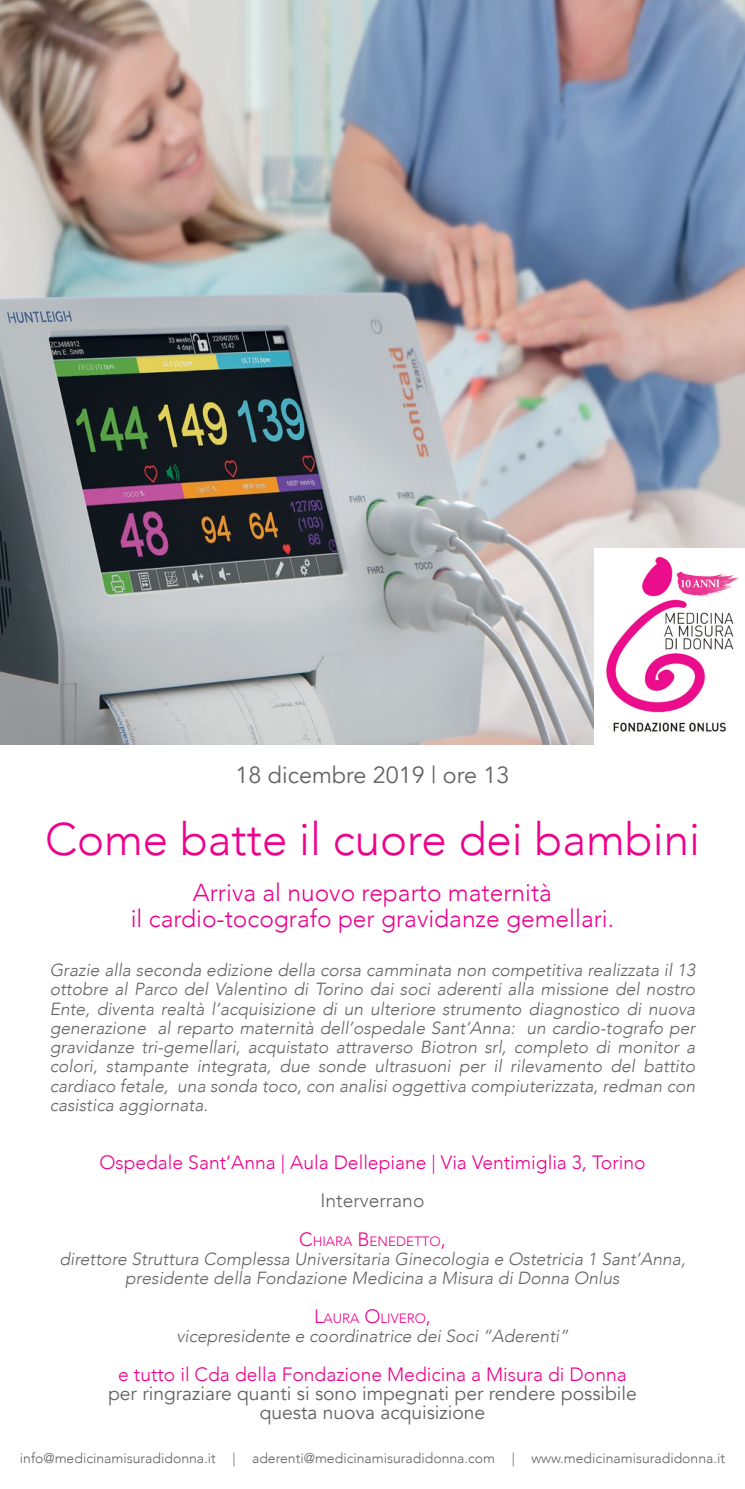
<style>
.page{position:relative;width:745px;height:1489px;background:#fff}
.page>*{position:absolute;margin:0;border:0;box-sizing:border-box;transform-origin:0 0}
.t1{font:300 45.5px "Avenir";color:#ed028c}
.t2{font:300 24.5px "Avenir";color:#ed028c}
.t3{font:23.28px "Avenir";color:#636366}
.t4{font:300 19.25px "Avenir";color:#ed028c}
.t5{font:19.25px "Avenir";color:#636366}
.t6{font:300 19.25px "Avenir";color:#636366}
.t7{font:italic 300 17.5px/19.2px "Avenir";color:#636366;text-align:justify}
.t8{font:300 14px "Avenir";color:#636366}
.t9{font:300 13.47px "Avenir";color:#ed028c}
.s1{font-size:19.25px}
</style>
<div class="page">
<img style="left:0;top:0;width:744px;height:744px">
<img style="left:593px;top:549px;width:151px;height:196px">
<p class="t3" style="left:235px;top:760px;width:275px">18 dicembre 2019 | ore 13</p>
<p class="t1" style="left:45px;top:812px;width:656px">Come batte il cuore dei bambini</p>
<p class="t2" style="left:193px;top:877px;width:360px">Arriva al nuovo reparto maternità</p>
<p class="t2" style="left:131px;top:904px;width:484px">il cardio-tocografo per gravidanze gemellari.</p>
<p class="t7" style="left:50px;top:960px;width:646px">Grazie alla seconda edizione della corsa camminata non competitiva realizzata il 13 ottobre al Parco del Valentino di Torino dai soci aderenti alla missione del nostro Ente, diventa realtà l’acquisizione di un ulteriore strumento diagnostico di nuova generazione al reparto maternità dell’ospedale Sant’Anna: un cardio-tografo per gravidanze tri-gemellari, acquistato attraverso Biotron srl, completo di monitor a colori, stampante integrata, due sonde ultrasuoni per il rilevamento del battito cardiaco fetale, una sonda toco, con analisi oggettiva compiuterizzata, redman con casistica aggiornata.</p>
<p class="t4" style="left:99px;top:1150px;width:547px">Ospedale Sant’Anna | Aula Dellepiane | Via Ventimiglia 3, Torino</p>
<p class="t6" style="left:320px;top:1189px;width:105px">Interverrano</p>
<p class="t9" style="left:299px;top:1233px;width:148px"><span class="s1">C</span>HIARA <span class="s1">B</span>ENEDETTO<span class="s1">,</span></p>
<p class="t7" style="left:59px;top:1249px;width:627px">direttore Struttura Complessa Universitaria Ginecologia e Ostetricia 1 Sant’Anna,</p>
<p class="t7" style="left:125px;top:1268px;width:495px">presidente della Fondazione Medicina a Misura di Donna Onlus</p>
<p class="t9" style="left:314px;top:1310px;width:118px"><span class="s1">L</span>AURA <span class="s1">O</span>LIVERO<span class="s1">,</span></p>
<p class="t7" style="left:176px;top:1326px;width:393px">vicepresidente e coordinatrice dei Soci “Aderenti”</p>
<p class="t4" style="left:118px;top:1362px;width:509px">e tutto il Cda della Fondazione Medicina a Misura di Donna</p>
<p class="t5" style="left:108px;top:1381px;width:530px">per ringraziare quanti si sono impegnati per rendere possibile</p>
<p class="t5" style="left:259px;top:1400px;width:227px">questa nuova acquisizione</p>
<p class="t8" style="left:20px;top:1449px;width:706px">info@medicinamisuradidonna.it | aderenti@medicinamisuradidonna.com | www.medicinamisuradidonna.it</p>
</div>
